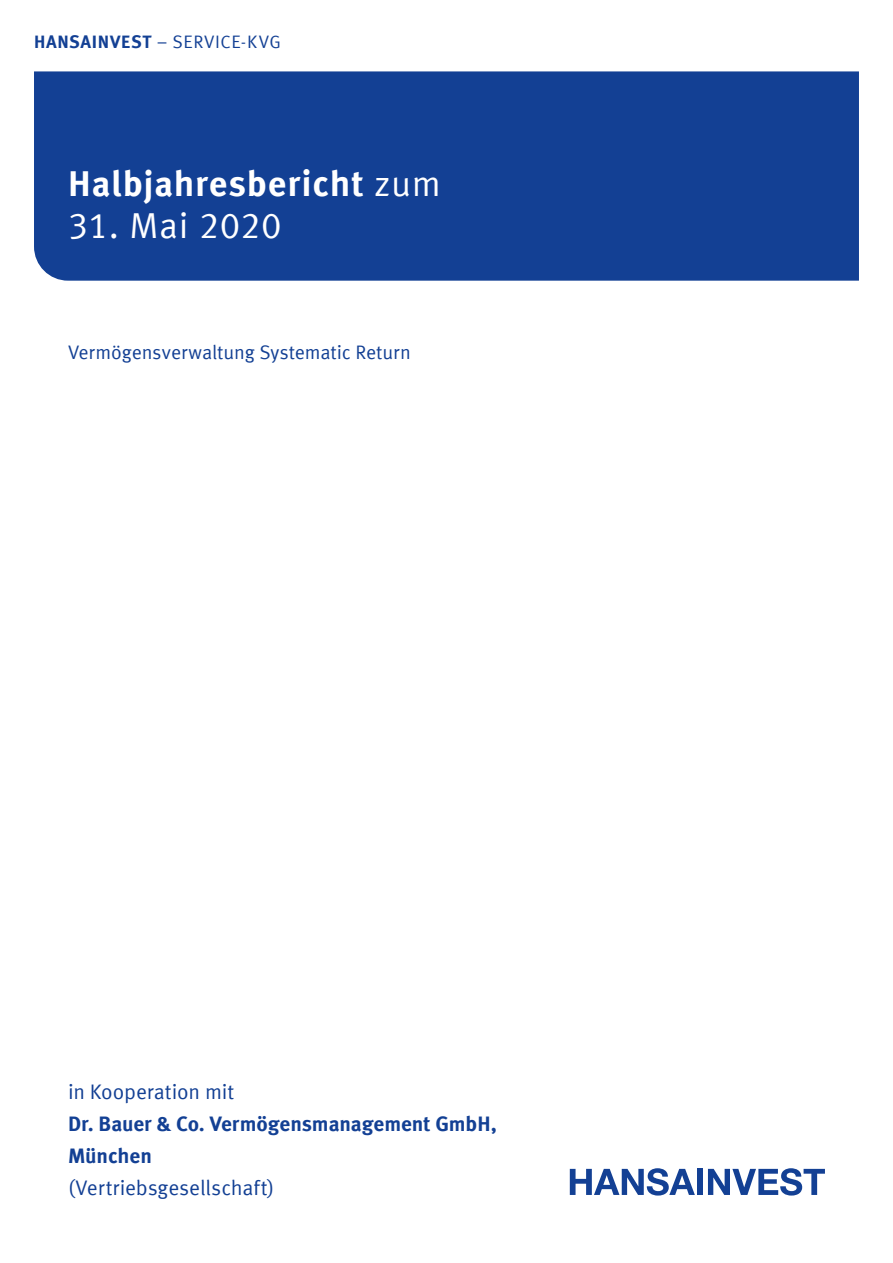
<style>
.page{position:relative;width:893px;height:1263px;background:#fff}
.page>*{position:absolute;margin:0;border:0;box-sizing:border-box;transform-origin:0 0}
.t1{font:700 36px "Meta Offc Pro";letter-spacing:.02em;color:#fff}
.t2{font:36px "Meta Offc Pro Norm";letter-spacing:.015em;color:#fff}
.t3{font:700 21px/32px "Meta Offc Pro";letter-spacing:-.005em;color:#134094}
.t4{font:21px "Meta Offc Pro Norm";letter-spacing:-.01em;color:#134094}
.t5{font:19.5px "Meta Offc Pro Norm";letter-spacing:-.005em;color:#134094}
.t6{font:18px "Meta Offc Pro Norm";letter-spacing:.03em;color:#134094}
.s1{font-family:"Meta Offc Pro";font-weight:700}
.s2{font-family:"Meta Offc Pro Norm";font-weight:400}
</style>
<div class="page">
<div style="left:34px;top:71px;width:825px;height:210px;background:#134094"></div>
<svg style="left:570px;top:1168px;width:125px;height:27px"></svg>
<div style="left:697px;top:1169px;width:6px;height:26px;background:#134094"></div>
<svg style="left:708px;top:1168px;width:117px;height:27px"></svg>
<p class="t6" style="left:34px;top:28px;width:248px"><span class="s1">HANSAINVEST</span> – SERVICE-KVG</p>
<h1 class="t1" style="left:68px;top:155px;width:374px">Halbjahresbericht <span class="s2">zum</span></h1>
<h1 class="t2" style="left:68px;top:198px;width:215px">31. Mai 2020</h1>
<p class="t5" style="left:68px;top:338px;width:344px">Vermögensverwaltung Systematic Return</p>
<p class="t4" style="left:68px;top:1076px;width:168px">in Kooperation mit</p>
<p class="t3" style="left:68px;top:1106px;width:430px">Dr. Bauer &amp; Co. Vermögensmanagement GmbH,<br>München</p>
<p class="t4" style="left:68px;top:1172px;width:208px">(Vertriebsgesellschaft)</p>
</div>
